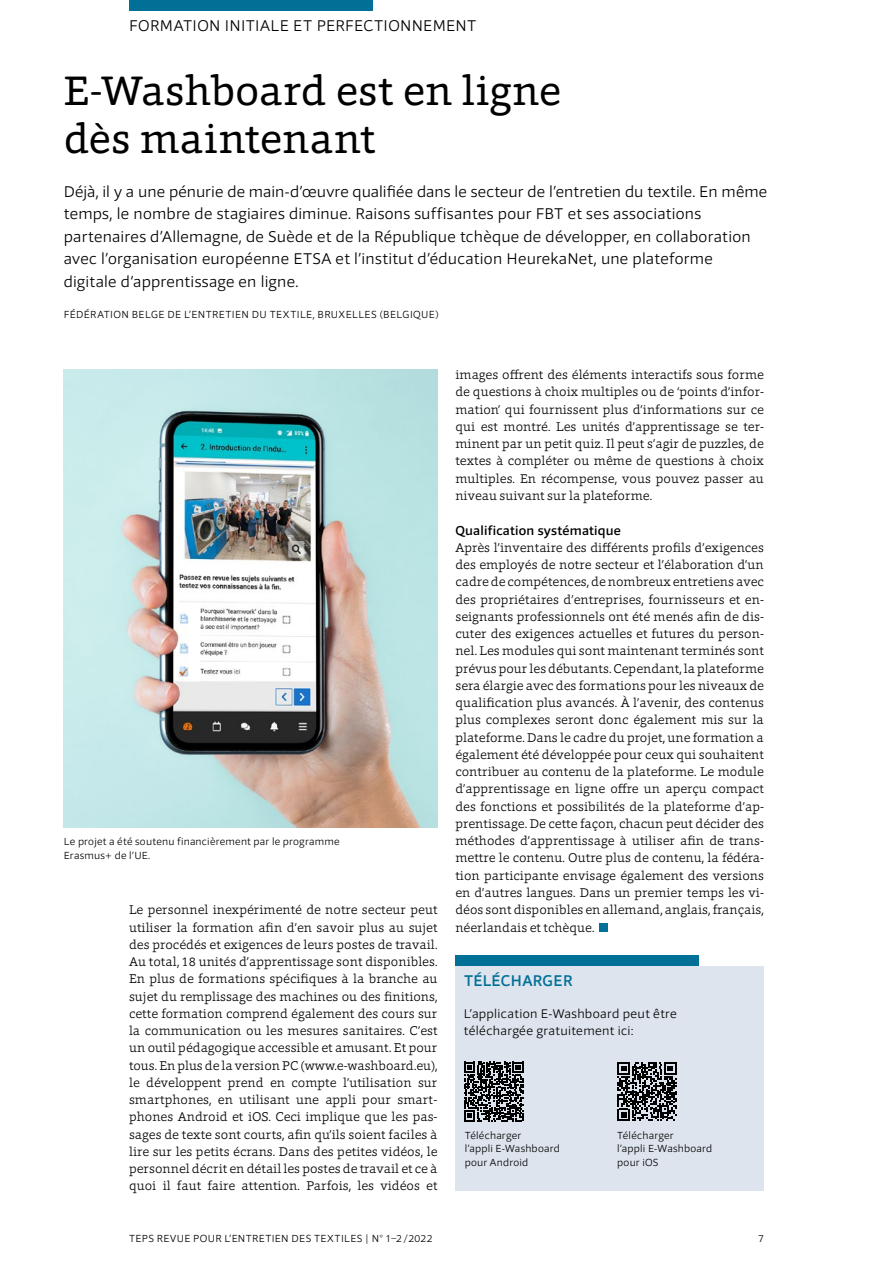
<style>
.page{position:relative;width:893px;height:1263px;background:#fff}
.page>*{position:absolute;margin:0;border:0;box-sizing:border-box;transform-origin:0 0}
.t1{font:42px/48px "Foro Rounded";letter-spacing:.005em;color:#000}
.t2{font:300 15.9px/22.5px "Foro Sans";letter-spacing:.015em;color:#000}
.t3{font:500 15.9px "Foro Sans";letter-spacing:.02em;color:#007097}
.t4{font:500 13.2px "Foro Sans";letter-spacing:.02em;color:#000}
.t5{font:300 12.9px/17.2px "Foro";letter-spacing:.005em;color:#000;text-align:justify}
.t6{font:300 12.75px/17.2px "Foro Sans";letter-spacing:.025em;color:#000}
.t7{font:300 10.5px/13.5px "Foro Sans";letter-spacing:.025em;color:#000}
</style>
<div class="page">
<div style="left:129px;top:0;width:243px;height:11px;background:#007097"></div>
<div style="left:599px;top:923px;width:9px;height:8px;background:#007097"></div>
<img style="left:64px;top:370px;width:374px;height:458px">
<div style="left:455px;top:955px;width:244px;height:11px;background:#007097"></div>
<div style="left:455px;top:966px;width:309px;height:224px;background:#dde4ed"></div>
<svg style="left:464px;top:1062px;width:59px;height:59px"></svg>
<svg style="left:617px;top:1062px;width:59px;height:59px"></svg>
<p class="t2" style="left:129px;top:14px;width:349px">FORMATION INITIALE ET PERFECTIONNEMENT</p>
<h1 class="t1" style="left:64px;top:66px;width:499px">E-Washboard est en ligne dès maintenant</h1>
<p class="t2" style="left:64px;top:180px;width:705px">Déjà, il y a une pénurie de main-d’œuvre qualifiée dans le secteur de l’entretien du textile. En même temps, le nombre de stagiaires diminue. Raisons suffisantes pour FBT et ses associations partenaires d’Allemagne, de Suède et de la République tchèque de développer, en collaboration avec l’organisation européenne ETSA et l’institut d’éducation HeurekaNet, une plateforme digitale d’apprentissage en ligne.</p>
<p class="t7" style="left:64px;top:307px;width:376px">FÉDÉRATION BELGE DE L’ENTRETIEN DU TEXTILE, BRUXELLES (BELGIQUE)</p>
<p class="t7" style="left:64px;top:835px;width:277px">Le projet a été soutenu financièrement par le programme<br>Erasmus+ de l’UE.</p>
<p class="t5" style="left:129px;top:901px;width:310px">Le personnel inexpérimenté de notre secteur peut utiliser la formation afin d’en savoir plus au sujet des procédés et exigences de leurs postes de travail.<br>Au total, 18 unités d’apprentissage sont disponibles.<br>En plus de formations spécifiques à la branche au sujet du remplissage des machines ou des finitions, cette formation comprend également des cours sur la communication ou les mesures sanitaires. C’est un outil pédagogique accessible et amusant. Et pour tous. En plus de la version PC (www.e-washboard.eu), le développent prend en compte l’utilisation sur smartphones, en utilisant une appli pour smart&shy;phones Android et iOS. Ceci implique que les pas&shy;sages de texte sont courts, afin qu’ils soient faciles à lire sur les petits écrans. Dans des petites vidéos, le personnel décrit en détail les postes de travail et ce à quoi il faut faire attention. Parfois, les vidéos et</p>
<p class="t5" style="left:455px;top:366px;width:310px">images offrent des éléments interactifs sous forme de questions à choix multiples ou de ‘points d’infor&shy;mation’ qui fournissent plus d’informations sur ce qui est montré. Les unités d’apprentissage se ter&shy;minent par un petit quiz. Il peut s’agir de puzzles, de textes à compléter ou même de questions à choix multiples. En récompense, vous pouvez passer au niveau suivant sur la plateforme.</p>
<p class="t4" style="left:455px;top:522px;width:167px">Qualification systématique</p>
<p class="t5" style="left:455px;top:538px;width:310px">Après l’inventaire des différents profils d’exigences des employés de notre secteur et l’élaboration d’un cadre de compétences, de nombreux entretiens avec des propriétaires d’entreprises, fournisseurs et en&shy;seignants professionnels ont été menés afin de dis&shy;cuter des exigences actuelles et futures du person&shy;nel. Les modules qui sont maintenant terminés sont prévus pour les débutants. Cependant, la plateforme sera élargie avec des formations pour les niveaux de qualification plus avancés. À l’avenir, des contenus plus complexes seront donc également mis sur la plateforme. Dans le cadre du projet, une formation a également été développée pour ceux qui souhaitent contribuer au contenu de la plateforme. Le module d’apprentissage en ligne offre un aperçu compact des fonctions et possibilités de la plateforme d’ap&shy;prentissage. De cette façon, chacun peut décider des méthodes d’apprentissage à utiliser afin de trans&shy;mettre le contenu. Outre plus de contenu, la fédéra&shy;tion participante envisage également des versions en d’autres langues. Dans un premier temps les vi&shy;déos sont disponibles en allemand, anglais, français, néerlandais et tchèque.</p>
<p class="t3" style="left:464px;top:971px;width:110px">TÉLÉCHARGER</p>
<p class="t6" style="left:464px;top:1005px;width:214px">L’application E-Washboard peut être téléchargée gratuitement ici:</p>
<p class="t7" style="left:465px;top:1128px;width:97px">Télécharger<br>l’appli E-Washboard pour Android</p>
<p class="t7" style="left:617px;top:1128px;width:97px">Télécharger<br>l’appli E-Washboard pour iOS</p>
<p class="t7" style="left:129px;top:1232px;width:305px">TEPS REVUE POUR L’ENTRETIEN DES TEXTILES | N° 1–2 /2022</p>
<p class="t7" style="left:758px;top:1232px;width:7px">7</p>
</div>
